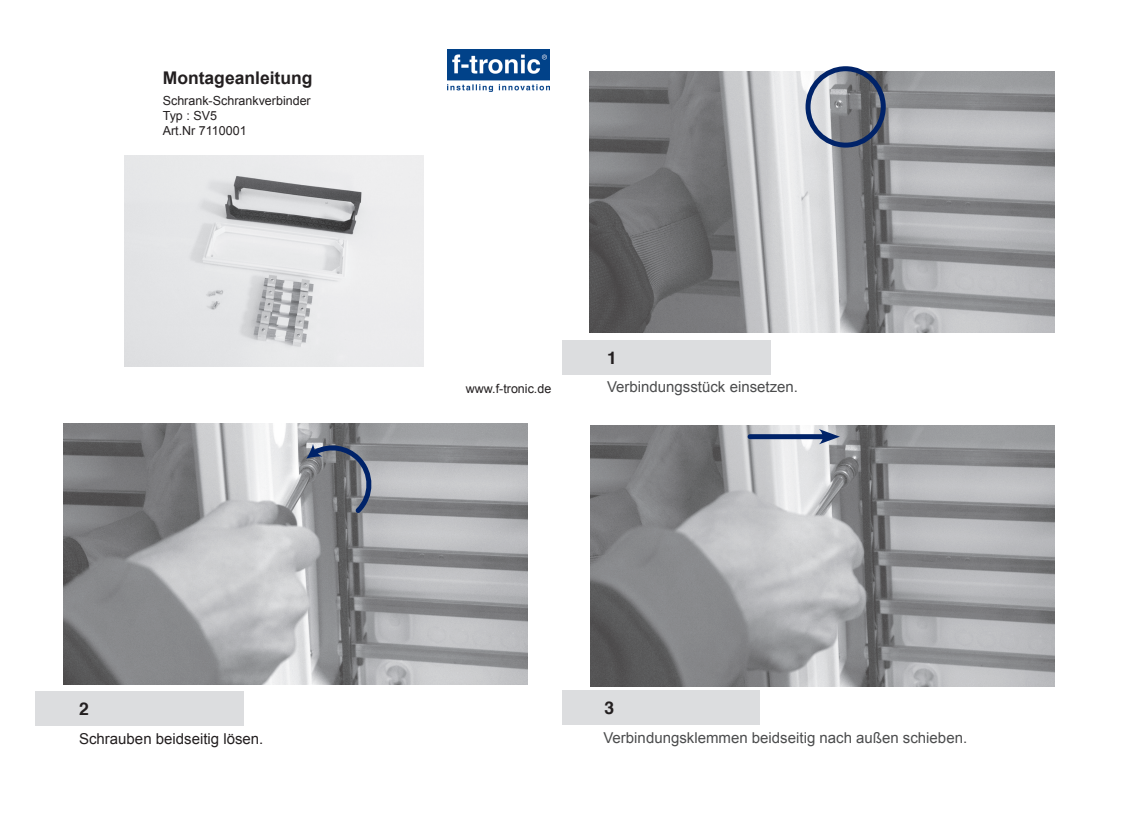
<style>
.page{position:relative;width:1124px;height:815px;background:#fff}
.page>*{position:absolute;margin:0;border:0;box-sizing:border-box;transform-origin:0 0}
.t1{font:700 17.5px "Arial";color:#231f20}
.t2{font:700 17.5px "Helvetica";color:#231f20}
.t3{font:15px "Arial";color:#4b4c4d}
.t4{font:15px "Arial";color:#231f20}
.t5{font:12.5px "Arial";color:#231f20}
</style>
<div class="page">
<img style="left:447px;top:49px;width:102px;height:43px">
<img style="left:124px;top:156px;width:299px;height:210px">
<img style="left:590px;top:71px;width:464px;height:262px">
<div style="left:562px;top:340px;width:208px;height:34px;background:#dcdddf"></div>
<div style="left:805px;top:66px;width:80px;height:82px;border:5px solid #002369;border-radius:50%"></div>
<img style="left:63px;top:423px;width:464px;height:261px">
<div style="left:35px;top:691px;width:209px;height:35px;background:#dcdddf"></div>
<svg style="left:306px;top:442px;width:69px;height:71px;background:#717680"></svg>
<div style="left:562px;top:690px;width:197px;height:35px;background:#dcdddf"></div>
<img style="left:590px;top:425px;width:464px;height:261px">
<div style="left:750px;top:434px;width:77px;height:5px;background:#002369"></div>
<svg style="left:818px;top:429px;width:21px;height:15px"></svg>
<p class="t1" style="left:163px;top:66px;width:151px">Montageanleitung</p>
<p class="t5" style="left:163px;top:93px;width:149px">Schrank-Schrankverbinder</p>
<p class="t5" style="left:163px;top:108px;width:56px">Typ : SV5</p>
<p class="t5" style="left:163px;top:123px;width:85px">Art.Nr 7110001</p>
<p class="t2" style="left:79px;top:695px;width:11px">2</p>
<p class="t4" style="left:79px;top:729px;width:186px">Schrauben beidseitig lösen.</p>
<p class="t2" style="left:607px;top:343px;width:11px">1</p>
<p class="t5" style="left:466px;top:381px;width:87px">www.f-tronic.de</p>
<p class="t3" style="left:607px;top:377px;width:192px">Verbindungsstück einsetzen.</p>
<p class="t2" style="left:604px;top:694px;width:11px">3</p>
<p class="t3" style="left:603px;top:728px;width:365px">Verbindungsklemmen beidseitig nach außen schieben.</p>
</div>
